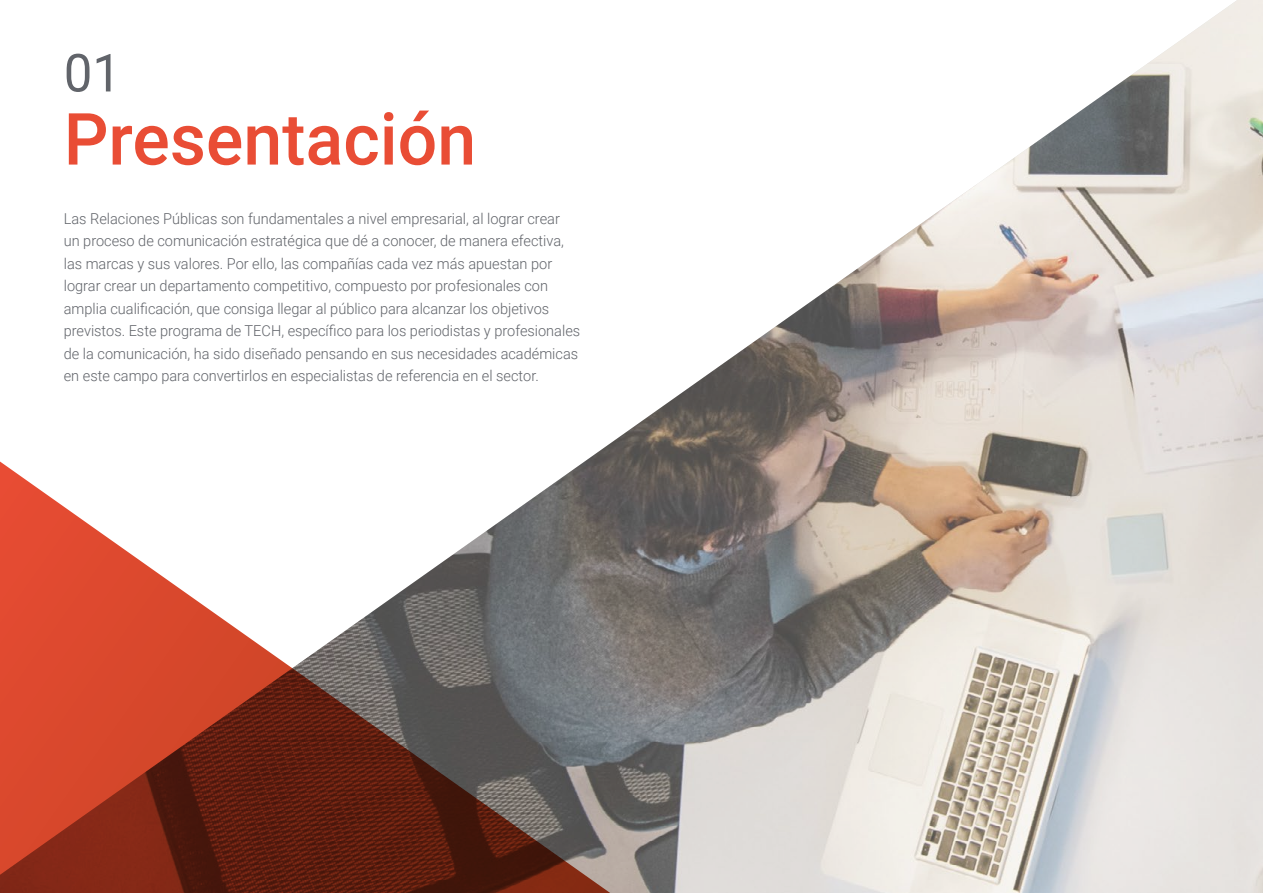
<style>
.page{position:relative;width:1263px;height:893px;background:#fff}
.page>*{position:absolute;margin:0;border:0;box-sizing:border-box;transform-origin:0 0}
.t1{font:500 72px "Roboto";color:#e94d35}
.t2{font:52.5px "Roboto";color:#61646a}
.t3{font:300 15px/22.5px "Roboto";color:#61646a}
</style>
<div class="page">
<img style="left:606px;top:0;width:657px;height:893px">
<svg style="left:0;top:446px;width:640px;height:447px"></svg>
<h2 class="t2" style="left:64px;top:36px;width:59px">01</h2>
<h1 class="t1" style="left:64px;top:89px;width:414px">Presentación</h1>
<p class="t3" style="left:64px;top:207px;width:518px">Las Relaciones Públicas son fundamentales a nivel empresarial, al lograr crear<br>un proceso de comunicación estratégica que dé a conocer, de manera efectiva, las marcas y sus valores. Por ello, las compañías cada vez más apuestan por lograr crear un departamento competitivo, compuesto por profesionales con amplia cualificación, que consiga llegar al público para alcanzar los objetivos previstos. Este programa de TECH, específico para los periodistas y profesionales de la comunicación, ha sido diseñado pensando en sus necesidades académicas en este campo para convertirlos en especialistas de referencia en el sector.</p>
</div>
